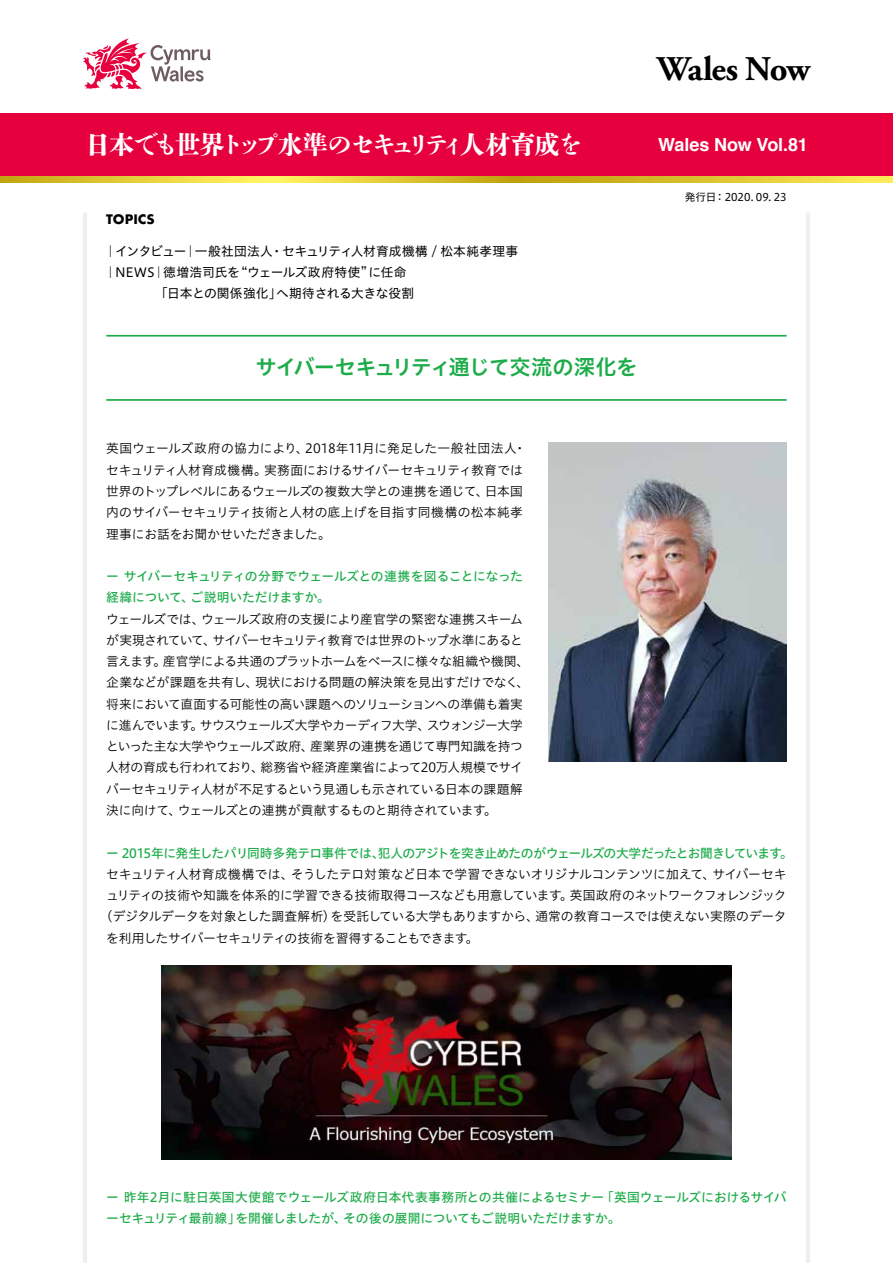
<style>
.page{position:relative;width:893px;height:1263px;background:#fff}
.page>*{position:absolute;margin:0;border:0;box-sizing:border-box;transform-origin:0 0}
.t1{font:700 34.5px "Adobe Garamond Pro";letter-spacing:-.035em;color:#000}
.t2{font:25.5px "Shuei Shogo M Std H";letter-spacing:-.12em;color:#fff}
.t3{font:21.3px "Hiragino UD Sans Std N W6";letter-spacing:-.05em;color:#1eac4b}
.t4{font:700 18px "Helvetica";letter-spacing:-.015em;color:#fff}
.t5{font:12.75px/21.3px "Hiragino UD Sans Std N W3";letter-spacing:-.025em;color:#000}
.t6{font:12.75px/21.3px "Hiragino UD Sans Std N W5";letter-spacing:-.005em;color:#1eac4b}
.t7{font:12.75px "Hiragino UD Sans Std N W4";color:#000}
.t8{font:12.75px "Hiragino UD Sans Std N W5";letter-spacing:-.06em;color:#1eac4b}
.t9{font:12.75px/21.3px "Hiragino UD Sans Std N W5";letter-spacing:-.03em;color:#1eac4b}
.t10{font:12.75px "Hiragino UD Sans Std N W3";letter-spacing:-.065em;color:#000}
.t11{font:12.75px "Hiragino UD Sans Std N W4";letter-spacing:-.02em;color:#000}
.t12{font:700 12.75px "Futura";color:#000}
.t13{font:10.65px "Hiragino UD Sans Std N W4";letter-spacing:-.005em;color:#000}
</style>
<div class="page">
<div style="left:0;top:113px;width:893px;height:63px;background:#e6003e"></div>
<svg style="left:0;top:176px;width:893px;height:7px"></svg>
<hr style="left:106px;top:399px;width:681px;height:2px;background:#1eac4b">
<hr style="left:106px;top:335px;width:681px;height:2px;background:#1eac4b">
<hr style="left:83px;top:213px;width:4px;height:1050px;background:#efefef">
<hr style="left:806px;top:213px;width:4px;height:1050px;background:#efefef">
<svg style="left:83px;top:38px;width:128px;height:52px"></svg>
<img style="left:549px;top:442px;width:238px;height:319px">
<img style="left:162px;top:965px;width:569px;height:194px">
<h1 class="t1" style="left:657px;top:49px;width:154px">Wales Now</h1>
<h2 class="t2" style="left:85px;top:127px;width:500px">日本でも世界トップ水準のセキュリティ人材育成を</h2>
<h3 class="t4" style="left:658px;top:130px;width:151px">Wales Now Vol.81</h3>
<p class="t13" style="left:685px;top:189px;width:103px">発行日： 2020. 09. 23</p>
<p class="t12" style="left:106px;top:210px;width:50px">TOPICS</p>
<p class="t7" style="left:104px;top:241px;width:415px">｜インタビュー｜一般社団法人・セキュリティ人材育成機構 / 松本純孝理事</p>
<p class="t7" style="left:104px;top:263px;width:304px">｜NEWS｜徳増浩司氏を“ウェールズ政府特使”に任命</p>
<p class="t11" style="left:162px;top:284px;width:254px">｢日本との関係強化｣へ期待される大きな役割</p>
<h3 class="t3" style="left:256px;top:350px;width:383px">サイバーセキュリティ通じて交流の深化を</h3>
<p class="t5" style="left:106px;top:437px;width:421px">英国ウェールズ政府の協力により、2018年11月に発足した一般社団法人・セキュリティ人材育成機構。実務面におけるサイバーセキュリティ教育では世界のトップレベルにあるウェールズの複数大学との連携を通じて、日本国内のサイバーセキュリティ技術と人材の底上げを目指す同機構の松本純孝理事にお話をお聞かせいただきました。</p>
<p class="t9" style="left:106px;top:565px;width:418px">ー サイバーセキュリティの分野でウェールズとの連携を図ることになった経緯について、ご説明いただけますか。</p>
<p class="t5" style="left:106px;top:607px;width:425px">ウェールズでは、ウェールズ政府の支援により産官学の緊密な連携スキームが実現されていて、サイバーセキュリティ教育では世界のトップ水準にあると言えます。産官学による共通のプラットホームをベースに様々な組織や機関、企業などが課題を共有し、現状における問題の解決策を見出すだけでなく、将来において直面する可能性の高い課題へのソリューションへの準備も着実に進んでいます。サウスウェールズ大学やカーディフ大学、スウォンジー大学といった主な大学やウェールズ政府、産業界の連携を通じて専門知識を持つ人材の育成も行われており、総務省や経済産業省によって20万人規模でサイバーセキュリティ人材が不足するという見通しも示されている日本の課題解決に向けて、ウェールズとの連携が貢献するものと期待されています。</p>
<p class="t8" style="left:106px;top:843px;width:688px">ー 2015年に発生したパリ同時多発テロ事件では、犯人のアジトを突き止めたのがウェールズの大学だったとお聞きしています。</p>
<p class="t5" style="left:106px;top:863px;width:682px">セキュリティ人材育成機構では、そうしたテロ対策など日本で学習できないオリジナルコンテンツに加えて、サイバーセキ</p>
<p class="t5" style="left:106px;top:884px;width:682px">ュリティの技術や知識を体系的に学習できる技術取得コースなども用意しています。英国政府のネットワークフォレンジック</p>
<p class="t5" style="left:100px;top:905px;width:688px">（デジタルデータを対象とした調査解析）を受託している大学もありますから、通常の教育コースでは使えない実際のデータ</p>
<p class="t10" style="left:106px;top:928px;width:374px">を利用したサイバーセキュリティの技術を習得することもできます。</p>
<p class="t6" style="left:106px;top:1186px;width:682px">ー 昨年2月に駐日英国大使館でウェールズ政府日本代表事務所との共催によるセミナー「英国ウェールズにおけるサイバーセキュリティ最前線」を開催しましたが、その後の展開についてもご説明いただけますか。</p>
</div>
